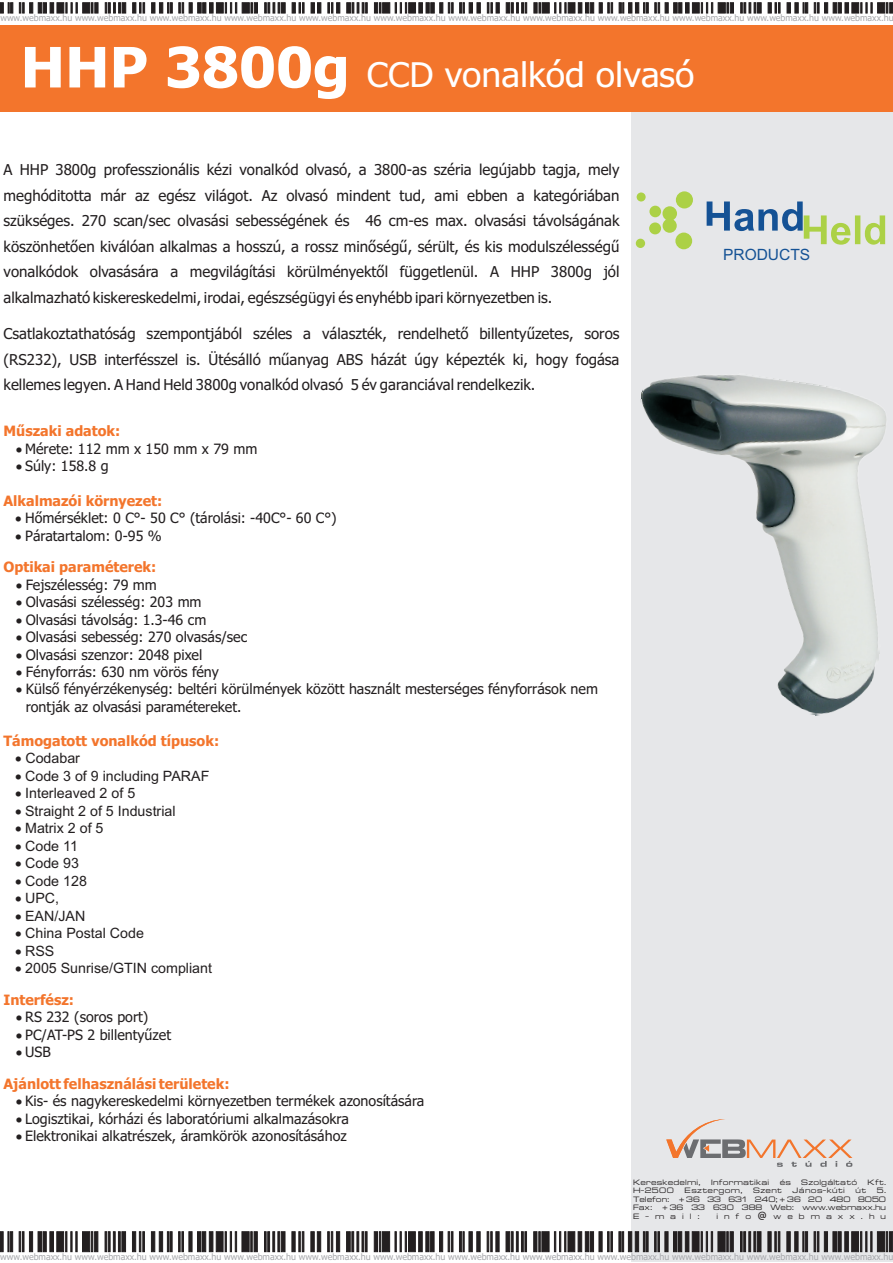
<style>
.page{position:relative;width:893px;height:1263px;background:#fff}
.page>*{position:absolute;margin:0;border:0;box-sizing:border-box;transform-origin:0 0}
.t1{font:34.05px "Tahoma";color:#fff;scale:1.04 1}
.t2{font:15.6px "Arial";color:#155295}
.t3{font:15px/25.5px "Tahoma";color:#231f20;text-align:justify}
.t4{font:14.25px/17.4px "Tahoma";color:#231f20}
.t5{font:14.25px/17.4px "Arial";color:#231f20}
.t6{font:700 14.25px "Tahoma";color:#f3752c}
.t7{font:14.25px "Symbol";color:#231f20}
.t8{font:9.15px/8.6px "Microstyle Extended ATT";color:#231f20;text-align:justify}
.t9{font:9.15px "Microstyle Extended ATT";letter-spacing:.655em;color:#231f20}
.t10{font:8.85px "Tahoma";color:#a8a9ad}
.s1{font-weight:700;font-size:55.65px}
</style>
<div class="page">
<div style="left:632px;top:91px;width:261px;height:1171px;background:#e6e7e9"></div>
<div style="left:0;top:25px;width:893px;height:87px;background:#f3752c"></div>
<svg style="left:0;top:2px;width:13px;height:11px"></svg>
<svg style="left:19px;top:2px;width:79px;height:11px"></svg>
<svg style="left:105px;top:2px;width:21px;height:11px"></svg>
<svg style="left:132px;top:2px;width:13px;height:11px"></svg>
<svg style="left:534px;top:2px;width:79px;height:11px"></svg>
<svg style="left:506px;top:2px;width:21px;height:11px"></svg>
<svg style="left:487px;top:2px;width:13px;height:11px"></svg>
<svg style="left:619px;top:2px;width:115px;height:11px"></svg>
<svg style="left:740px;top:2px;width:21px;height:11px"></svg>
<svg style="left:768px;top:2px;width:12px;height:11px"></svg>
<svg style="left:151px;top:2px;width:107px;height:11px"></svg>
<svg style="left:264px;top:2px;width:21px;height:11px"></svg>
<svg style="left:292px;top:2px;width:12px;height:11px"></svg>
<svg style="left:459px;top:2px;width:22px;height:11px"></svg>
<svg style="left:374px;top:2px;width:79px;height:11px"></svg>
<svg style="left:346px;top:2px;width:22px;height:11px"></svg>
<svg style="left:328px;top:2px;width:12px;height:11px"></svg>
<svg style="left:311px;top:2px;width:10px;height:11px"></svg>
<svg style="left:787px;top:2px;width:21px;height:11px"></svg>
<svg style="left:814px;top:2px;width:79px;height:11px"></svg>
<svg style="left:0;top:1231px;width:13px;height:21px"></svg>
<svg style="left:19px;top:1231px;width:79px;height:21px"></svg>
<svg style="left:105px;top:1231px;width:21px;height:21px"></svg>
<svg style="left:132px;top:1231px;width:13px;height:21px"></svg>
<svg style="left:533px;top:1231px;width:80px;height:21px"></svg>
<svg style="left:506px;top:1231px;width:21px;height:21px"></svg>
<svg style="left:487px;top:1231px;width:12px;height:21px"></svg>
<svg style="left:619px;top:1231px;width:29px;height:21px"></svg>
<svg style="left:654px;top:1231px;width:80px;height:21px"></svg>
<svg style="left:740px;top:1231px;width:21px;height:21px"></svg>
<svg style="left:768px;top:1231px;width:12px;height:21px"></svg>
<svg style="left:151px;top:1231px;width:21px;height:21px"></svg>
<svg style="left:178px;top:1231px;width:80px;height:21px"></svg>
<svg style="left:264px;top:1231px;width:21px;height:21px"></svg>
<svg style="left:292px;top:1231px;width:12px;height:21px"></svg>
<svg style="left:459px;top:1231px;width:21px;height:21px"></svg>
<svg style="left:374px;top:1231px;width:79px;height:21px"></svg>
<svg style="left:346px;top:1231px;width:21px;height:21px"></svg>
<svg style="left:327px;top:1231px;width:13px;height:21px"></svg>
<svg style="left:311px;top:1231px;width:10px;height:21px"></svg>
<svg style="left:786px;top:1231px;width:22px;height:21px"></svg>
<svg style="left:814px;top:1231px;width:79px;height:21px"></svg>
<svg style="left:666px;top:1119px;width:186px;height:48px"></svg>
<img style="left:631px;top:360px;width:255px;height:362px">
<svg style="left:707px;top:201px;width:178px;height:44px"></svg>
<div style="left:637px;top:192px;width:9px;height:9px;background:#acd146;border-radius:50%"></div>
<div style="left:649px;top:206px;width:12px;height:11px;background:#acd146;border-radius:50%"></div>
<div style="left:663px;top:219px;width:14px;height:14px;background:#acd146;border-radius:50%"></div>
<div style="left:675px;top:233px;width:17px;height:16px;background:#acd146;border-radius:50%"></div>
<div style="left:636px;top:239px;width:9px;height:9px;background:#acd146;border-radius:50%"></div>
<div style="left:649px;top:222px;width:12px;height:12px;background:#acd146;border-radius:50%"></div>
<div style="left:662px;top:206px;width:15px;height:15px;background:#acd146;border-radius:50%"></div>
<div style="left:676px;top:191px;width:17px;height:17px;background:#acd146;border-radius:50%"></div>
<p class="t10" style="left:0;top:14px;width:895px">www.webmaxx.hu www.webmaxx.hu www.webmaxx.hu www.webmaxx.hu www.webmaxx.hu www.webmaxx.hu www.webmaxx.hu www.webmaxx.hu www.webmaxx.hu www.webmaxx.hu www.webmaxx.hu www.webmaxx.hu</p>
<h1 class="t1" style="left:21px;top:61px;width:649px"><span class="s1">HHP 3800g</span> CCD vonalkód olvasó</h1>
<p class="t3" style="left:4px;top:158px;width:618px">A HHP 3800g professzionális kézi vonalkód olvasó, a 3800-as széria legújabb tagja, mely meghóditotta már az egész világot. Az olvasó mindent tud, ami ebben a kategóriában szükséges. 270 scan/sec olvasási sebességének és 46 cm-es max. olvasási távolságának köszönhetően kiválóan alkalmas a hosszú, a rossz minőségű, sérült, és kis modulszélességű vonalkódok olvasására a megvilágítási körülményektől függetlenül. A HHP 3800g jól alkalmazható kiskereskedelmi, irodai, egészségügyi és enyhébb ipari környezetben is.</p>
<p class="t3" style="left:4px;top:322px;width:617px">Csatlakoztathatóság szempontjából széles a választék, rendelhető billentyűzetes, soros (RS232), USB interfésszel is. Ütésálló műanyag ABS házát úgy képezték ki, hogy fogása kellemes legyen. A Hand Held 3800g vonalkód olvasó 5 év garanciával rendelkezik.</p>
<p class="t6" style="left:4px;top:426px;width:118px">Műszaki adatok:</p>
<p class="t4" style="left:25px;top:441px;width:234px;text-indent:-9px">•Mérete: 112 mm x 150 mm x 79 mm<br>Súly: 158.8 g</p>
<p class="t7" style="left:16px;top:461px;width:41px">•</p>
<p class="t6" style="left:4px;top:495px;width:160px">Alkalmazói környezet:</p>
<p class="t4" style="left:25px;top:510px;width:313px;text-indent:-10px">•Hőmérséklet: 0 C°- 50 C° (tárolási: -40C°- 60 C°)<br>Páratartalom: 0-95 %</p>
<p class="t7" style="left:15px;top:531px;width:41px">•</p>
<p class="t6" style="left:4px;top:561px;width:154px">Optikai paraméterek:</p>
<p class="t4" style="left:16px;top:577px;width:142px">•Fejszélesség: 79 mm</p>
<p class="t7" style="left:16px;top:615px;width:41px">•</p>
<p class="t4" style="left:26px;top:594px;width:177px">Olvasási szélesség: 203 mm</p>
<p class="t7" style="left:16px;top:597px;width:41px">•</p>
<p class="t4" style="left:26px;top:612px;width:182px">Olvasási távolság: 1.3-46 cm</p>
<p class="t4" style="left:26px;top:629px;width:223px">Olvasási sebesség: 270 olvasás/sec</p>
<p class="t7" style="left:16px;top:632px;width:41px">•</p>
<p class="t4" style="left:26px;top:647px;width:178px">Olvasási szenzor: 2048 pixel</p>
<p class="t7" style="left:16px;top:650px;width:41px">•</p>
<p class="t4" style="left:26px;top:664px;width:574px">Fényforrás: 630 nm vörös fény<br>Külső fényérzékenység: beltéri körülmények között használt mesterséges fényforrások nem rontják az olvasási paramétereket.</p>
<p class="t7" style="left:16px;top:667px;width:41px">•</p>
<p class="t7" style="left:16px;top:684px;width:41px">•</p>
<p class="t6" style="left:4px;top:735px;width:217px">Támogatott vonalkód típusok:</p>
<p class="t5" style="left:15px;top:751px;width:66px">•Codabar</p>
<p class="t7" style="left:15px;top:788px;width:41px">•</p>
<p class="t5" style="left:25px;top:768px;width:186px">Code 3 of 9 including PARAF</p>
<p class="t7" style="left:15px;top:771px;width:41px">•</p>
<p class="t5" style="left:25px;top:786px;width:112px">Interleaved 2 of 5</p>
<p class="t5" style="left:25px;top:803px;width:152px">Straight 2 of 5 Industrial</p>
<p class="t7" style="left:15px;top:806px;width:41px">•</p>
<p class="t5" style="left:25px;top:821px;width:80px">Matrix 2 of 5</p>
<p class="t7" style="left:15px;top:823px;width:41px">•</p>
<p class="t5" style="left:25px;top:838px;width:54px">Code 11</p>
<p class="t7" style="left:15px;top:841px;width:41px">•</p>
<p class="t5" style="left:25px;top:856px;width:55px">Code 93</p>
<p class="t7" style="left:15px;top:858px;width:41px">•</p>
<p class="t5" style="left:25px;top:873px;width:63px">Code 128</p>
<p class="t7" style="left:15px;top:876px;width:41px">•</p>
<p class="t5" style="left:25px;top:891px;width:36px">UPC,</p>
<p class="t7" style="left:15px;top:893px;width:41px">•</p>
<p class="t5" style="left:25px;top:908px;width:62px">EAN/JAN</p>
<p class="t7" style="left:15px;top:911px;width:41px">•</p>
<p class="t5" style="left:25px;top:926px;width:120px">China Postal Code</p>
<p class="t7" style="left:15px;top:928px;width:41px">•</p>
<p class="t5" style="left:25px;top:943px;width:188px">RSS<br>2005 Sunrise/GTIN compliant</p>
<p class="t7" style="left:15px;top:946px;width:41px">•</p>
<p class="t7" style="left:15px;top:963px;width:41px">•</p>
<p class="t6" style="left:4px;top:994px;width:72px">Interfész:</p>
<p class="t4" style="left:16px;top:1009px;width:134px">•RS 232 (soros port)</p>
<p class="t7" style="left:16px;top:1047px;width:41px">•</p>
<p class="t4" style="left:25px;top:1027px;width:148px">PC/AT-PS 2 billentyűzet<br>USB</p>
<p class="t7" style="left:16px;top:1030px;width:41px">•</p>
<p class="t6" style="left:4px;top:1078px;width:227px">Ajánlott felhasználási területek:</p>
<p class="t4" style="left:16px;top:1093px;width:410px">•Kis- és nagykereskedelmi környezetben termékek azonosítására</p>
<p class="t7" style="left:16px;top:1131px;width:41px">•</p>
<p class="t4" style="left:25px;top:1111px;width:325px">Logisztikai, kórházi és laboratóriumi alkalmazásokra<br>Elektronikai alkatrészek, áramkörök azonosításához</p>
<p class="t7" style="left:16px;top:1114px;width:41px">•</p>
<p class="t2" style="left:723px;top:249px;width:89px">PRODUCTS</p>
<p class="t8" style="left:633px;top:1177px;width:255px">Kereskedelmi, Informatikai és Szolgáltató Kft.<br>H-2500 Esztergom, Szent János-kúti út 5.<br>Telefon: +36 33 631 240;+36 20 480 8050<br>Fax: +36 33 630 388 Web: www.webmaxx.hu E-mail:</p>
<p class="t9" style="left:716px;top:1210px;width:171px">info@webmaxx.hu</p>
<p class="t10" style="left:0;top:1253px;width:895px">www.webmaxx.hu www.webmaxx.hu www.webmaxx.hu www.webmaxx.hu www.webmaxx.hu www.webmaxx.hu www.webmaxx.hu www.webmaxx.hu www.webmaxx.hu www.webmaxx.hu www.webmaxx.hu www.webmaxx.hu</p>
</div>
